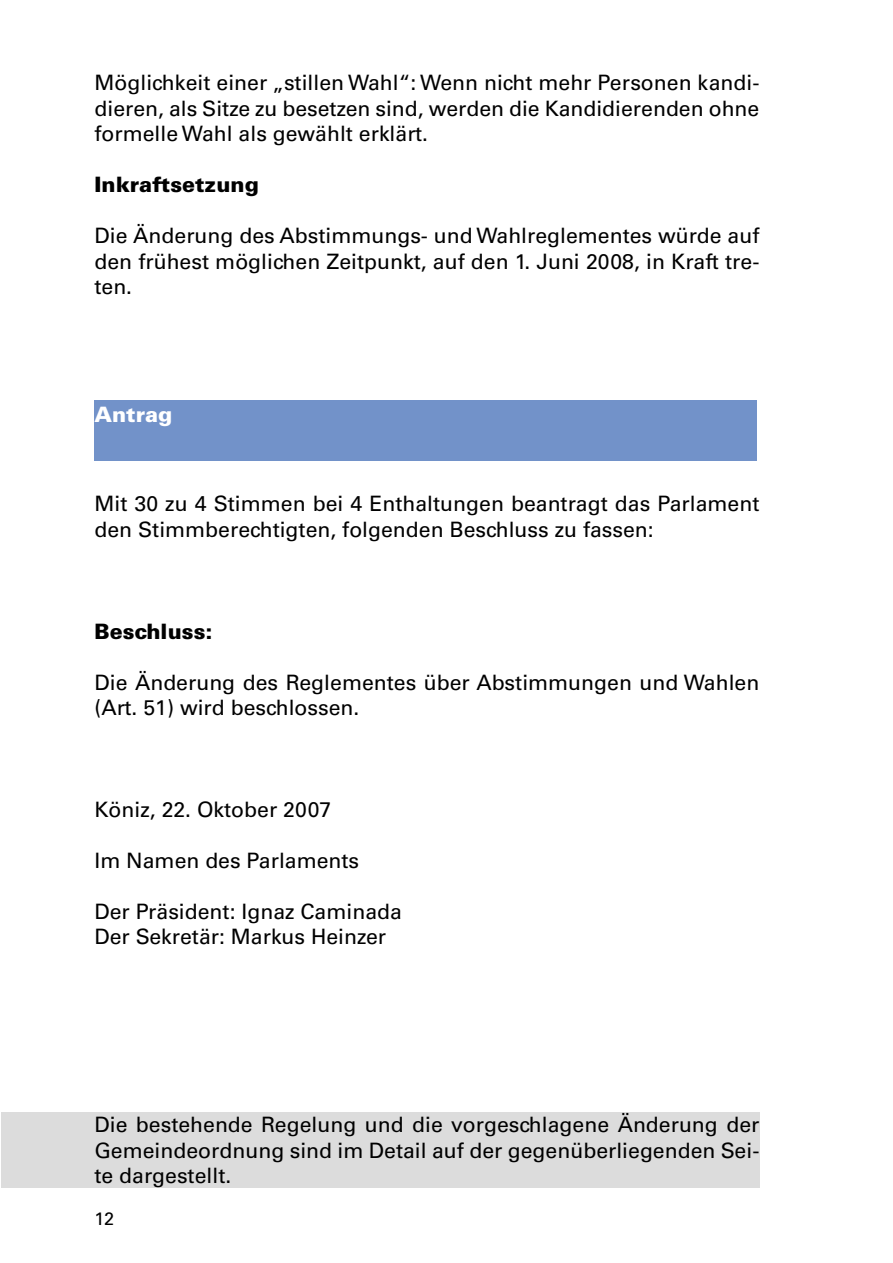
<style>
.page{position:relative;width:893px;height:1263px;background:#fff}
.page>*{position:absolute;margin:0;border:0;box-sizing:border-box;transform-origin:0 0}
.t1{font:21.15px/25.5px "Univers LT";color:#000;text-align:justify}
.t2{font:900 21.15px "Univers LT";color:#000}
.t3{font:900 21.15px "Univers LT";color:#fff}
.t4{font:18px "Univers LT";color:#000}
</style>
<div class="page">
<div style="left:94px;top:400px;width:663px;height:60px;background:#7292c9"></div>
<div style="left:1px;top:1113px;width:758px;height:75px;background:#dcdcdc"></div>
<p class="t1" style="left:94px;top:70px;width:666px">Möglichkeit einer „stillen Wahl“: Wenn nicht mehr Personen kandi&shy;dieren, als Sitze zu besetzen sind, werden die Kandidierenden ohne formelle Wahl als gewählt erklärt.</p>
<p class="t2" style="left:94px;top:172px;width:166px">Inkraftsetzung</p>
<p class="t1" style="left:94px;top:223px;width:666px">Die Änderung des Abstimmungs- und Wahlreglementes würde auf den frühest möglichen Zeitpunkt, auf den 1. Juni 2008, in Kraft tre&shy;ten.</p>
<p class="t3" style="left:94px;top:402px;width:79px">Antrag</p>
<p class="t1" style="left:94px;top:491px;width:666px">Mit 30 zu 4 Stimmen bei 4 Enthaltungen beantragt das Parlament den Stimmberechtigten, folgenden Beschluss zu fassen:</p>
<p class="t2" style="left:94px;top:619px;width:120px">Beschluss:</p>
<p class="t1" style="left:94px;top:669px;width:666px">Die Änderung des Reglementes über Abstimmungen und Wahlen (Art. 51) wird beschlossen.</p>
<p class="t1" style="left:94px;top:797px;width:238px">Köniz, 22. Oktober 2007</p>
<p class="t1" style="left:94px;top:848px;width:266px">Im Namen des Parlaments</p>
<p class="t1" style="left:94px;top:899px;width:309px">Der Präsident: Ignaz Caminada<br>Der Sekretär: Markus Heinzer</p>
<p class="t1" style="left:94px;top:1112px;width:666px">Die bestehende Regelung und die vorgeschlagene Änderung der Gemeindeordnung sind im Detail auf der gegenüberliegenden Sei&shy;te dargestellt.</p>
<p class="t4" style="left:94px;top:1209px;width:21px">12</p>
</div>
